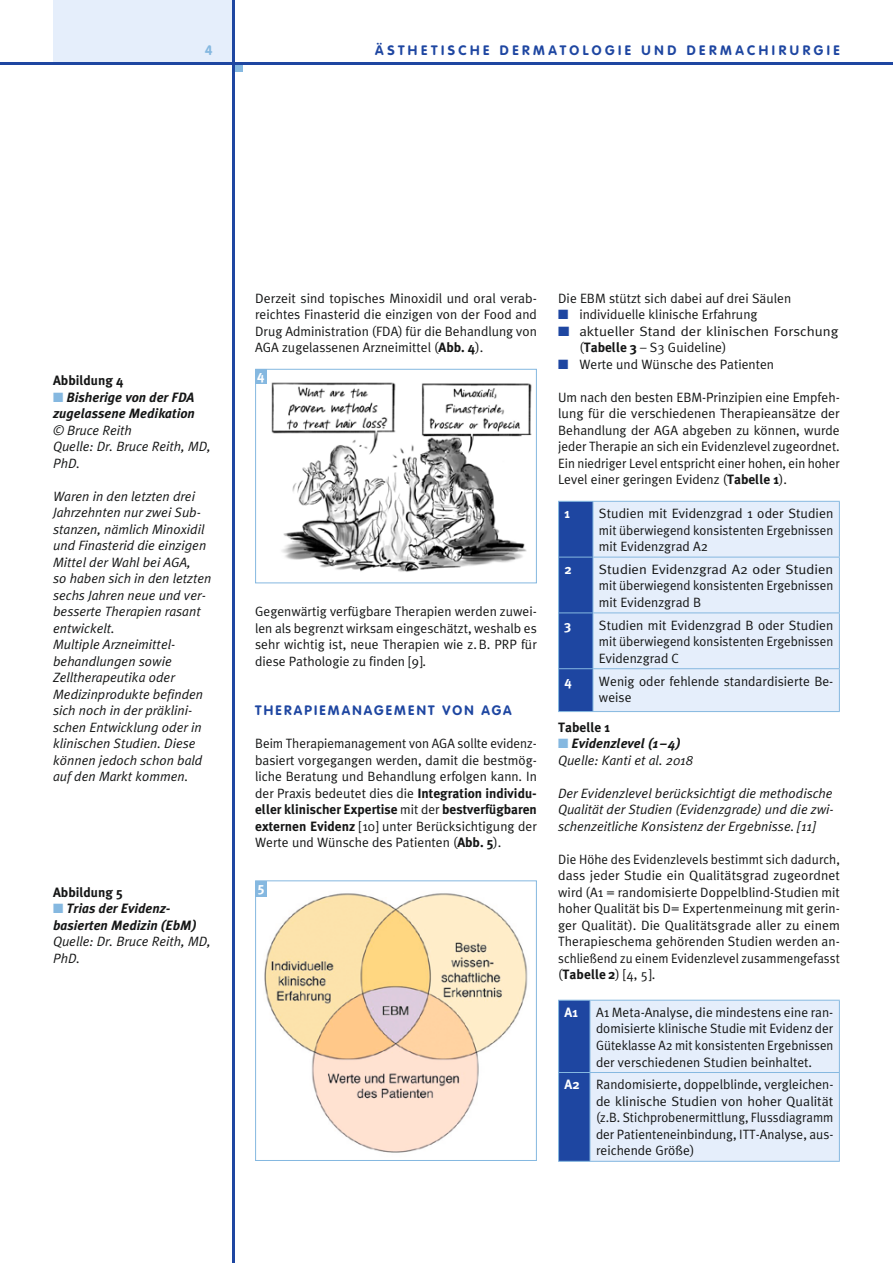
<style>
.page{position:relative;width:893px;height:1263px;background:#fff}
.page>*{position:absolute;margin:0;border:0;box-sizing:border-box;transform-origin:0 0}
.Fließtext{font:13.5px/16.5px "Meta Plus Normal";color:#151616;text-align:justify}
.Bildunter_3{font:italic 13.5px/16.5px "Meta Plus Normal";color:#151616}
.Bildunter_3-2{font:italic 700 13.5px/16.5px "Meta Plus";color:#151616}
.Fließtext-2{font:13.5px/16.5px "Meta Plus Normal";color:#151616;text-align:justify;scale:1.09 1}
.Fließtext_Einzug{font:13.5px "Meta Plus Normal";color:#151616}
.Fließtext_Einzug-2{font:13.5px/16.5px "Meta Plus Normal";color:#151616;scale:1.1 1}
.Zwischentitel{font:700 13.5px "VAG Rounded";letter-spacing:.255em;color:#1e46a1}
.Bildunter_1{font:700 13.5px "Meta Plus";color:#151616}
.Zwischentitel-2{font:700 13.5px "VAG Rounded";letter-spacing:.16em;color:#1e46a1}
.Fließtext-3{font:700 13.5px "Meta Plus";color:#fff}
.t1{font:700 13.5px "VAG Rounded";color:#85b8e0}
.s1{color:#85b8e0}
.s2{font-family:"Meta Plus";font-weight:700}
.s3{color:#1e46a1}
</style>
<div class="page">
<div style="left:53px;top:0;width:181px;height:64px;background:#e5eefb"></div>
<div style="left:234px;top:64px;width:8px;height:8px;background:#85b8e0"></div>
<hr style="left:0;top:62px;width:893px;height:3px;background:#1e46a1">
<hr style="left:233px;top:0;width:2px;height:1263px;background:#1e46a1">
<img style="left:264px;top:893px;width:264px;height:260px">
<div style="left:255px;top:880px;width:282px;height:281px;border:1px solid #85b8e0"></div>
<div style="left:559px;top:502px;width:33px;height:209px;background:#1e46a1"></div>
<div style="left:593px;top:502px;width:246px;height:209px;background:#e5eefb"></div>
<hr style="left:558px;top:501px;width:35px;height:1px;background:#85b8e0">
<hr style="left:558px;top:502px;width:1px;height:55px;background:#85b8e0">
<hr style="left:593px;top:501px;width:247px;height:1px;background:#85b8e0">
<hr style="left:592px;top:502px;width:1px;height:55px;background:#85b8e0">
<hr style="left:839px;top:502px;width:1px;height:55px;background:#85b8e0">
<hr style="left:558px;top:557px;width:35px;height:1px;background:#85b8e0">
<hr style="left:558px;top:557px;width:1px;height:55px;background:#85b8e0">
<hr style="left:593px;top:557px;width:247px;height:1px;background:#85b8e0">
<hr style="left:592px;top:557px;width:1px;height:55px;background:#85b8e0">
<hr style="left:839px;top:557px;width:1px;height:55px;background:#85b8e0">
<hr style="left:558px;top:612px;width:35px;height:1px;background:#85b8e0">
<hr style="left:558px;top:613px;width:1px;height:55px;background:#85b8e0">
<hr style="left:593px;top:612px;width:247px;height:1px;background:#85b8e0">
<hr style="left:592px;top:613px;width:1px;height:55px;background:#85b8e0">
<hr style="left:839px;top:613px;width:1px;height:55px;background:#85b8e0">
<hr style="left:558px;top:668px;width:35px;height:1px;background:#85b8e0">
<hr style="left:558px;top:669px;width:1px;height:42px;background:#85b8e0">
<hr style="left:593px;top:668px;width:247px;height:1px;background:#85b8e0">
<hr style="left:592px;top:669px;width:1px;height:42px;background:#85b8e0">
<hr style="left:839px;top:669px;width:1px;height:42px;background:#85b8e0">
<hr style="left:558px;top:711px;width:35px;height:1px;background:#85b8e0">
<hr style="left:593px;top:711px;width:247px;height:1px;background:#85b8e0">
<svg style="left:559px;top:1001px;width:280px;height:160px;background:#cedbf1"></svg>
<hr style="left:558px;top:1000px;width:32px;height:1px;background:#85b8e0">
<hr style="left:558px;top:1001px;width:1px;height:71px;background:#85b8e0">
<hr style="left:590px;top:1000px;width:250px;height:1px;background:#85b8e0">
<hr style="left:590px;top:1001px;width:1px;height:71px;background:#85b8e0">
<hr style="left:839px;top:1001px;width:1px;height:71px;background:#85b8e0">
<hr style="left:558px;top:1072px;width:32px;height:1px;background:#85b8e0">
<hr style="left:558px;top:1073px;width:1px;height:88px;background:#85b8e0">
<hr style="left:590px;top:1072px;width:250px;height:1px;background:#85b8e0">
<hr style="left:590px;top:1073px;width:1px;height:88px;background:#85b8e0">
<hr style="left:839px;top:1073px;width:1px;height:88px;background:#85b8e0">
<hr style="left:558px;top:1161px;width:32px;height:1px;background:#85b8e0">
<hr style="left:590px;top:1161px;width:250px;height:1px;background:#85b8e0">
<div style="left:255px;top:881px;width:12px;height:16px;background:#85b8e0"></div>
<img style="left:271px;top:382px;width:261px;height:190px">
<div style="left:255px;top:369px;width:282px;height:214px;border:1px solid #85b8e0"></div>
<div style="left:255px;top:369px;width:12px;height:15px;background:#85b8e0"></div>
<p class="t1" style="left:205px;top:43px;width:9px">4</p>
<p class="Zwischentitel" style="left:375px;top:43px;width:466px">ÄSTHETISCHE DERMATOLOGIE UND DERMACHIRURGIE</p>
<p class="Bildunter_1" style="left:53px;top:373px;width:72px">Abbildung 4</p>
<p class="Bildunter_3-2" style="left:53px;top:389px;width:143px"><span class="s1">■</span> Bisherige von der FDA zugelassene Medikation</p>
<p class="Bildunter_3" style="left:53px;top:422px;width:80px">© Bruce Reith</p>
<p class="Bildunter_3" style="left:53px;top:438px;width:159px">Quelle: Dr. Bruce Reith, MD,<br>PhD.</p>
<p class="Bildunter_3" style="left:53px;top:488px;width:160px">Waren in den letzten drei<br>Jahrzehnten nur zwei Sub&shy;stanzen, nämlich Minoxidil und Finasterid die einzigen<br>Mittel der Wahl bei AGA,<br>so haben sich in den letzten sechs Jahren neue und ver&shy;besserte Therapien rasant entwickelt.<br>Multiple Arzneimittel&shy;behandlungen sowie<br>Zelltherapeutika oder<br>Medizinprodukte befinden sich noch in der präklini&shy;schen Entwicklung oder in klinischen Studien. Diese können jedoch schon bald auf den Markt kommen.</p>
<p class="Bildunter_1" style="left:53px;top:884px;width:71px">Abbildung 5</p>
<p class="Bildunter_3-2" style="left:53px;top:900px;width:145px"><span class="s1">■</span> Trias der Evidenz&shy;basierten Medizin (EbM)</p>
<p class="Bildunter_3" style="left:53px;top:933px;width:159px">Quelle: Dr. Bruce Reith, MD,<br>PhD.</p>
<p class="Fließtext" style="left:255px;top:290px;width:283px">Derzeit sind topisches Minoxidil und oral verab&shy;reichtes Finasterid die einzigen von der Food and Drug Administration (FDA) für die Behandlung von AGA zugelassenen Arzneimittel (<span class="s2">Abb. 4</span>).</p>
<p class="Fließtext-3" style="left:257px;top:367px;width:9px">4</p>
<p class="Fließtext" style="left:255px;top:603px;width:283px">Gegenwärtig verfügbare Therapien werden zuwei&shy;len als begrenzt wirksam eingeschätzt, weshalb es sehr wichtig ist, neue Therapien wie z.B. PRP für diese Pathologie zu finden [9].</p>
<p class="Zwischentitel-2" style="left:255px;top:703px;width:258px">THERAPIEMANAGEMENT VON AGA</p>
<p class="Fließtext" style="left:255px;top:735px;width:283px">Beim Therapiemanagement von AGA sollte evidenz&shy;basiert vorgegangen werden, damit die bestmög&shy;liche Beratung und Behandlung erfolgen kann. In der Praxis bedeutet dies die <span class="s2">Integration individu&shy;eller klinischer Expertise</span> mit der <span class="s2">bestverfügbaren externen Evidenz</span> [10] unter Berücksichtigung der Werte und Wünsche des Patienten (<span class="s2">Abb. 5</span>).</p>
<p class="Fließtext-3" style="left:258px;top:880px;width:8px">5</p>
<p class="Fließtext" style="left:558px;top:290px;width:235px">Die EBM stützt sich dabei auf drei Säulen</p>
<p class="Fließtext_Einzug" style="left:558px;top:307px;width:201px"><span class="s3">■</span> individuelle klinische Erfahrung</p>
<p class="Fließtext_Einzug-2" style="left:579px;top:323px;width:237px;text-indent:-21px"><span class="s3">■</span> aktueller Stand der klinischen Forschung (<span class="s2">Tabelle 3</span> – S3 Guideline)</p>
<p class="Fließtext_Einzug" style="left:558px;top:356px;width:218px"><span class="s3">■</span> Werte und Wünsche des Patienten</p>
<p class="Fließtext" style="left:558px;top:389px;width:283px">Um nach den besten EBM-Prinzipien eine Empfeh&shy;lung für die verschiedenen Therapieansätze der Behandlung der AGA abgeben zu können, wurde jeder Therapie an sich ein Evidenzlevel zugeordnet.<br>Ein niedriger Level entspricht einer hohen, ein hoher Level einer geringen Evidenz (<span class="s2">Tabelle 1</span>).</p>
<p class="Fließtext-3" style="left:565px;top:506px;width:7px">1</p>
<p class="Fließtext" style="left:599px;top:505px;width:236px">Studien mit Evidenzgrad 1 oder Studien mit überwiegend konsistenten Ergebnissen mit Evidenzgrad A2</p>
<p class="Fließtext-3" style="left:565px;top:561px;width:9px">2</p>
<p class="Fließtext-2" style="left:599px;top:561px;width:217px">Studien Evidenzgrad A2 oder Studien mit überwiegend konsistenten Ergebnissen mit Evidenzgrad B</p>
<p class="Fließtext-3" style="left:565px;top:617px;width:8px">3</p>
<p class="Fließtext" style="left:599px;top:617px;width:236px">Studien mit Evidenzgrad B oder Studien mit überwiegend konsistenten Ergebnissen Evidenzgrad C</p>
<p class="Fließtext-3" style="left:565px;top:673px;width:9px">4</p>
<p class="Fließtext" style="left:599px;top:672px;width:236px">Wenig oder fehlende standardisierte Be&shy;weise</p>
<p class="Bildunter_1" style="left:558px;top:719px;width:54px">Tabelle 1</p>
<p class="Bildunter_3-2" style="left:558px;top:735px;width:124px"><span class="s1">■</span> Evidenzlevel (1 –4)</p>
<p class="Bildunter_3" style="left:558px;top:752px;width:136px">Quelle: Kanti et al. 2018</p>
<p class="Bildunter_3" style="left:558px;top:785px;width:277px;text-align:justify">Der Evidenzlevel berücksichtigt die methodische Qualität der Studien (Evidenzgrade) und die zwi&shy;schenzeitliche Konsistenz der Ergebnisse. [11]</p>
<p class="Fließtext" style="left:558px;top:851px;width:283px">Die Höhe des Evidenzlevels bestimmt sich dadurch, dass jeder Studie ein Qualitätsgrad zugeordnet wird (A1 = randomisierte Doppelblind-Studien mit hoher Qualität bis D= Expertenmeinung mit gerin&shy;ger Qualität). Die Qualitätsgrade aller zu einem Therapieschema gehörenden Studien werden an&shy;schließend zu einem Evidenzlevel zusammengefasst (<span class="s2">Tabelle2</span>) [4, 5].</p>
<p class="Fließtext-3" style="left:565px;top:1004px;width:15px">A1</p>
<p class="Fließtext" style="left:596px;top:1004px;width:239px">A1 Meta-Analyse, die mindestens eine ran&shy;domisierte klinische Studie mit Evidenz der Güteklasse A2 mit konsistenten Ergebnissen der verschiedenen Studien beinhaltet.</p>
<p class="Fließtext-3" style="left:565px;top:1077px;width:17px">A2</p>
<p class="Fließtext" style="left:596px;top:1076px;width:239px">Randomisierte, doppelblinde, vergleichen&shy;de klinische Studien von hoher Qualität (z.B. Stichprobenermittlung, Flussdiagramm der Patienteneinbindung, ITT-Analyse, aus&shy;reichende Größe)</p>
</div>
